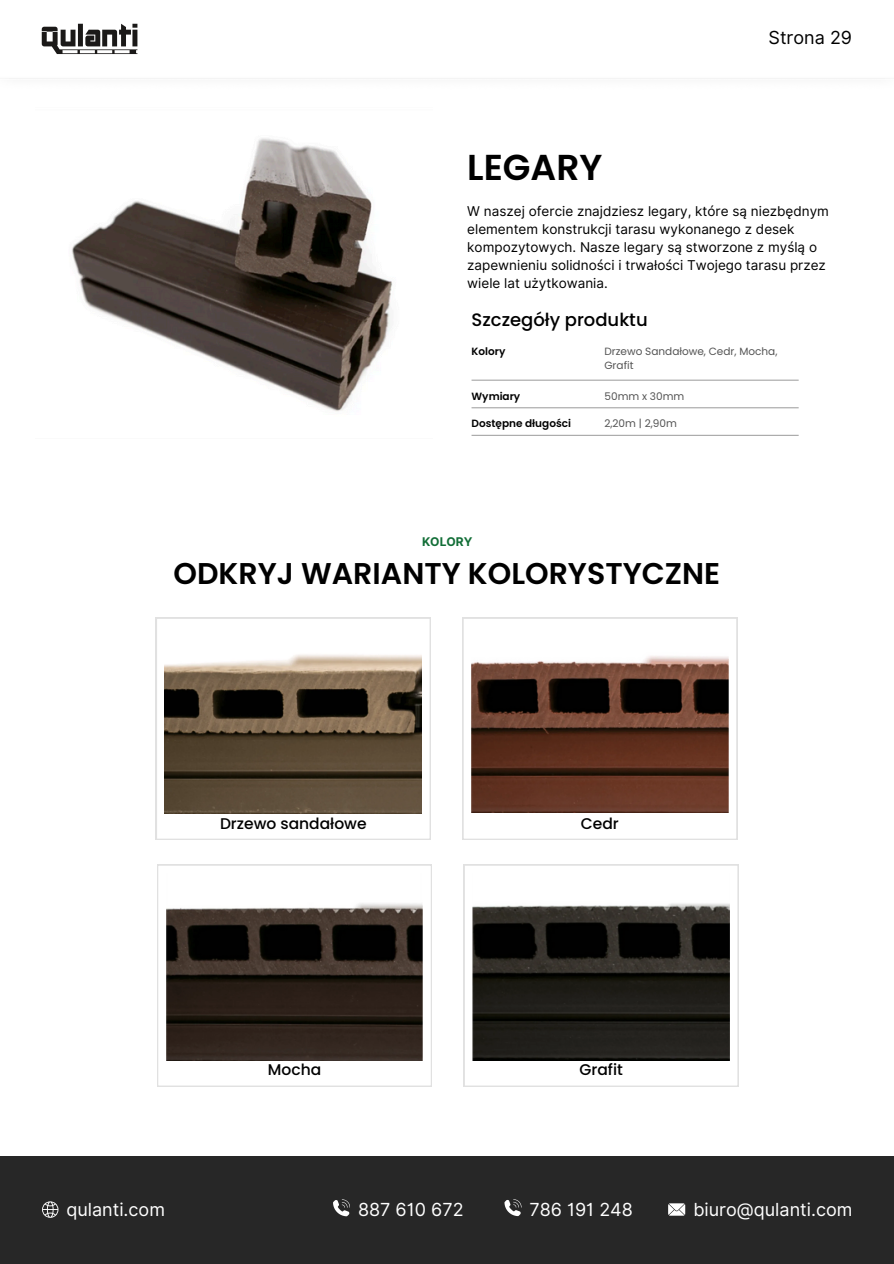
<style>
.page{position:relative;width:894px;height:1264px;background:#fff}
.page>*{position:absolute;margin:0;border:0;box-sizing:border-box;transform-origin:0 0}
.t1{font:600 36px "Poppins";color:#000}
.t2{font:600 30px "Poppins";color:#000}
.t3{font:18px "Inter";color:#fff}
.t4{font:500 18px "Poppins";color:#000}
.t5{font:18px "Inter";color:#000}
.t6{font:500 15.45px "Poppins";color:#000}
.t7{font:13.5px/18px "Inter";color:#000}
.t8{font:700 12px "Inter";color:#126e37}
.t9{font:10.5px/14px "Poppins";color:#545454}
.t10{font:600 10.5px "Poppins";color:#000}
</style>
<div class="page">
<svg style="left:42px;top:24px;width:95px;height:30px"></svg>
<hr style="left:471px;top:379px;width:327px;height:2px;background:#a6a6a6">
<hr style="left:471px;top:407px;width:327px;height:1px;background:#a6a6a6">
<hr style="left:471px;top:435px;width:327px;height:1px;background:#a6a6a6">
<svg style="left:156px;top:617px;width:274px;height:222px"></svg>
<svg style="left:157px;top:864px;width:275px;height:222px"></svg>
<svg style="left:463px;top:864px;width:275px;height:222px"></svg>
<img style="left:165px;top:626px;width:256px;height:187px">
<svg style="left:462px;top:617px;width:275px;height:222px"></svg>
<img style="left:471px;top:625px;width:257px;height:187px">
<img style="left:166px;top:873px;width:256px;height:187px">
<img style="left:472px;top:873px;width:257px;height:187px">
<img style="left:71px;top:138px;width:322px;height:274px">
<div style="left:0;top:1155px;width:893px;height:108px;background:#272727"></div>
<svg style="left:504px;top:1199px;width:17px;height:16px"></svg>
<svg style="left:668px;top:1203px;width:16px;height:12px"></svg>
<svg style="left:333px;top:1199px;width:17px;height:17px"></svg>
<svg style="left:42px;top:1201px;width:16px;height:16px"></svg>
<p class="t5" style="left:768px;top:27px;width:85px">Strona 29</p>
<h2 class="t1" style="left:467px;top:142px;width:137px">LEGARY</h2>
<p class="t7" style="left:467px;top:202px;width:363px">W naszej ofercie znajdziesz legary, które są niezbędnym elementem konstrukcji tarasu wykonanego z desek kompozytowych. Nasze legary są stworzone z myślą o zapewnieniu solidności i trwałości Twojego tarasu przez wiele lat użytkowania.</p>
<h3 class="t4" style="left:471px;top:307px;width:177px">Szczegóły produktu</h3>
<p class="t10" style="left:471px;top:344px;width:35px">Kolory</p>
<p class="t9" style="left:604px;top:344px;width:174px">Drzewo Sandałowe, Cedr, Mocha,<br>Grafit</p>
<p class="t10" style="left:471px;top:388px;width:50px">Wymiary</p>
<p class="t9" style="left:604px;top:389px;width:81px">50mm x 30mm</p>
<p class="t10" style="left:471px;top:416px;width:101px">Dostępne długości</p>
<p class="t9" style="left:604px;top:416px;width:74px">2,20m | 2,90m</p>
<p class="t8" style="left:422px;top:534px;width:52px">KOLORY</p>
<h5 class="t2" style="left:173px;top:552px;width:548px">ODKRYJ WARIANTY KOLORYSTYCZNE</h5>
<h5 class="t6" style="left:220px;top:812px;width:148px">Drzewo sandałowe</h5>
<p class="t6" style="left:580px;top:812px;width:39px">Cedr</p>
<h5 class="t6" style="left:268px;top:1059px;width:55px">Mocha</h5>
<p class="t6" style="left:579px;top:1059px;width:45px">Grafit</p>
<h4 class="t3" style="left:529px;top:1198px;width:23px">78</h4>
<h5 class="t3" style="left:567px;top:1198px;width:64px">615 113</h5>
<h3 class="t3" style="left:692px;top:1198px;width:160px">biuro@qulanti.com</h3>
<p class="t3" style="left:65px;top:1198px;width:100px">qulanti.com</p>
<p class="t3" style="left:357px;top:1198px;width:108px">509 555672</p>
<p class="t3" style="left:358px;top:1198px;width:107px">887 610 391</p>
<h5 class="t3" style="left:528px;top:1198px;width:106px">666 191 248</h5>
</div>
